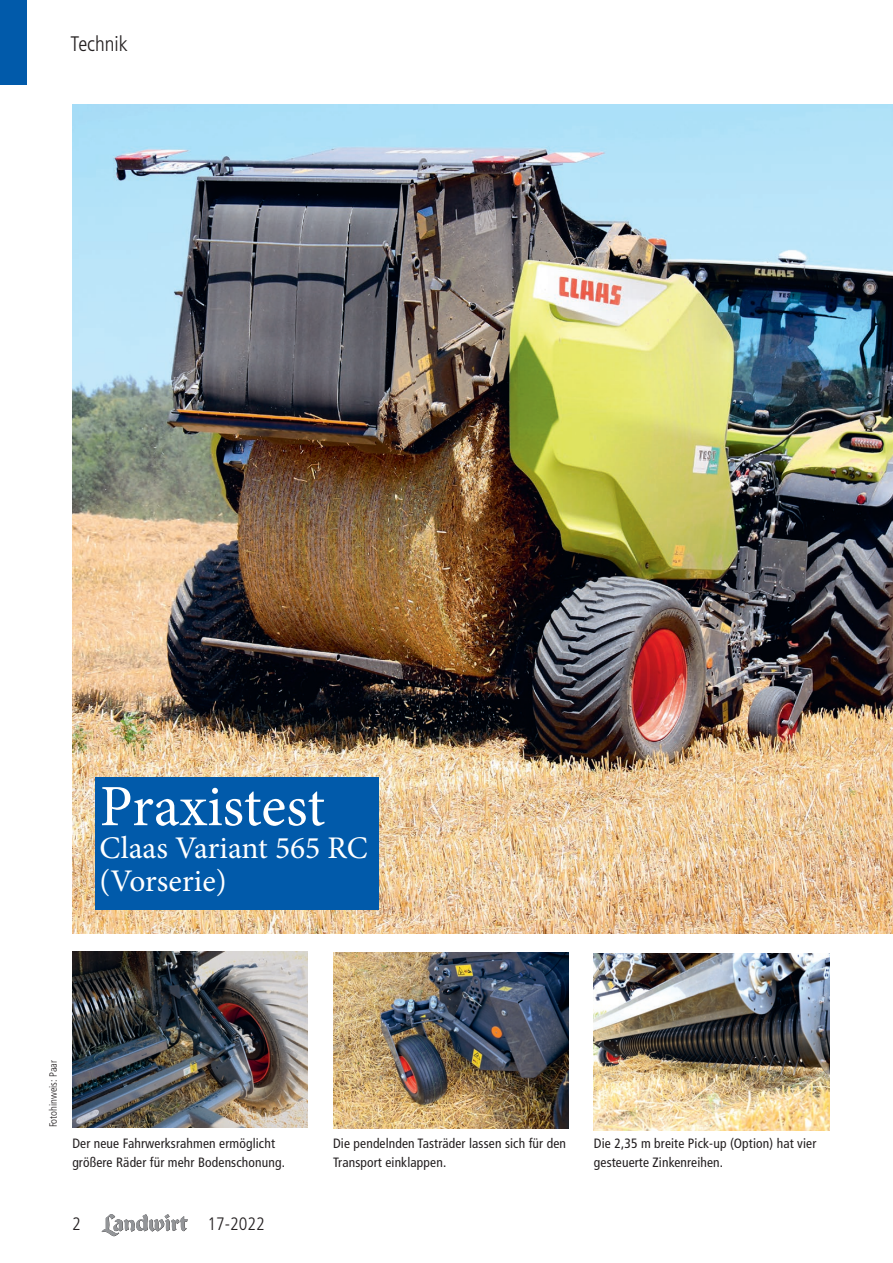
<style>
.page{position:relative;width:893px;height:1263px;background:#fff}
.page>*{position:absolute;margin:0;border:0;box-sizing:border-box;transform-origin:0 0}
.t1{font:58.5px "Minion Pro";letter-spacing:-.005em;color:#fff}
.t2{font:31.5px/33px "Minion Pro";color:#fff}
.t3{font:300 condensed 21px "Frutiger LT Pro";color:#231f20}
.t4{font:300 condensed 18px "Frutiger LT Pro";color:#231f20}
.t5{font:condensed 13.5px/19.5px "Frutiger LT Pro";letter-spacing:.01em;color:#231f20}
.t6{font:300 condensed 10.5px "Frutiger LT Pro";color:#231f20}
</style>
<div class="page">
<svg style="left:101px;top:1214px;width:87px;height:23px"></svg>
<div style="left:0;top:0;width:27px;height:85px;background:#015aaa"></div>
<img style="left:72px;top:105px;width:821px;height:828px">
<div style="left:95px;top:777px;width:283px;height:132px;background:#015aaa"></div>
<img style="left:72px;top:951px;width:236px;height:176px">
<img style="left:333px;top:952px;width:235px;height:177px">
<img style="left:594px;top:954px;width:235px;height:176px">
<h3 class="t3" style="left:71px;top:32px;width:59px">Technik</h3>
<h1 class="t1" style="left:100px;top:767px;width:227px">Praxistest</h1>
<h2 class="t2" style="left:100px;top:832px;width:270px">Claas Variant 565 RC (Vorserie)</h2>
<p class="t6" style="left:47px;top:1127px;width:69px;rotate:-90deg">Fotohinweis: Paar</p>
<p class="t5" style="left:333px;top:1133px;width:234px">Die pendelnden Tasträder lassen sich für den<br>Transport einklappen.</p>
<p class="t5" style="left:72px;top:1133px;width:214px">Der neue Fahrwerksrahmen ermöglicht größere Räder für mehr Bodenschonung.</p>
<p class="t5" style="left:594px;top:1133px;width:224px">Die 2,35 m breite Pick-up (Option) hat vier gesteuerte Zinkenreihen.</p>
<h3 class="t4" style="left:72px;top:1213px;width:10px">2</h3>
<h3 class="t4" style="left:207px;top:1213px;width:59px">17-2022</h3>
</div>
